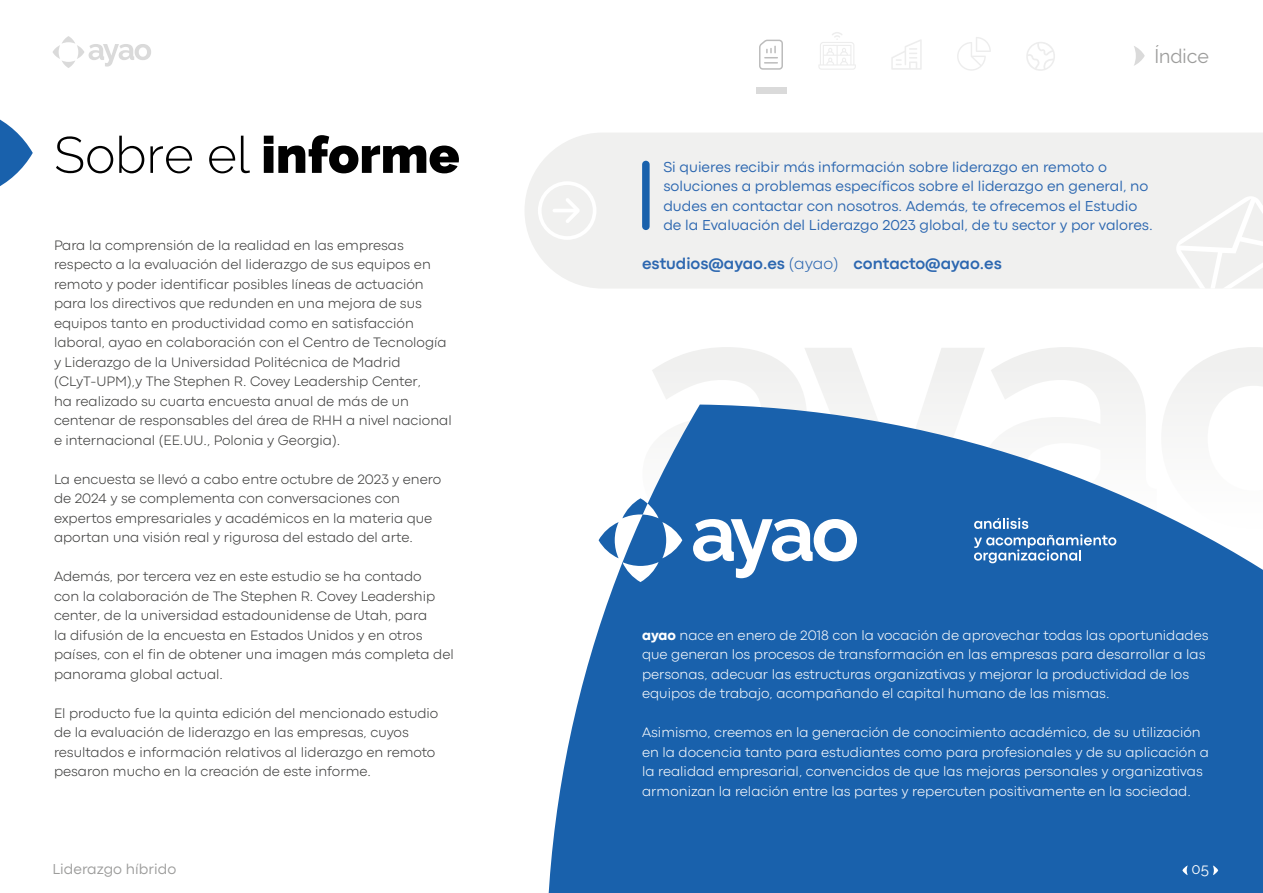
<style>
.page{position:relative;width:1263px;height:893px;background:#fff}
.page>*{position:absolute;margin:0;border:0;box-sizing:border-box;transform-origin:0 0}
.t1{font:300 51px "Raleway";color:#000}
.t2{font:19.5px "Raleway";color:#9d9d9c}
.t3{font:700 16.5px "Codec Pro";color:#2c67b0}
.t4{font:15px/19.5px "Codec Pro News";color:#2c67b0}
.t5{font:15px "Codec Pro News";color:#9d9d9c}
.t6{font:15px "Raleway";color:#fff}
.t7{font:300 14.25px/19.5px "Codec Pro";color:#3c3c3b}
.t8{font:300 14.25px/19.5px "Codec Pro";color:#fff}
.s1{font-weight:900}
.s2{font-weight:300}
.s3{font-weight:800}
</style>
<div class="page">
<svg style="left:53px;top:36px;width:98px;height:32px"></svg>
<svg style="left:1134px;top:46px;width:11px;height:20px"></svg>
<svg style="left:857px;top:348px;width:117px;height:57px"></svg>
<svg style="left:548px;top:405px;width:715px;height:488px;background:#2b6db2"></svg>
<svg style="left:599px;top:347px;width:258px;height:235px"></svg>
<svg style="left:0;top:119px;width:33px;height:67px"></svg>
<div style="left:525px;top:133px;width:738px;height:155px;background:#f0f0ef"></div>
<svg style="left:1174px;top:195px;width:89px;height:93px"></svg>
<svg style="left:538px;top:181px;width:58px;height:59px"></svg>
<svg style="left:974px;top:347px;width:289px;height:216px"></svg>
<div style="left:642px;top:161px;width:8px;height:69px;background:#1961ac;border-radius:4px"></div>
<svg style="left:818px;top:32px;width:38px;height:38px"></svg>
<svg style="left:891px;top:39px;width:31px;height:31px"></svg>
<svg style="left:957px;top:37px;width:34px;height:34px"></svg>
<svg style="left:759px;top:40px;width:24px;height:30px"></svg>
<div style="left:756px;top:87px;width:30px;height:7px;background:#dadada"></div>
<svg style="left:1026px;top:42px;width:29px;height:29px"></svg>
<svg style="left:1213px;top:865px;width:5px;height:10px"></svg>
<svg style="left:1182px;top:865px;width:6px;height:10px"></svg>
<h1 class="t1" style="left:54px;top:125px;width:407px">Sobre el <span class="s1">informe</span></h1>
<p class="t7" style="left:54px;top:235px;width:399px">Para la comprensión de la realidad en las empresas respecto a la evaluación del liderazgo de sus equipos en remoto y poder identificar posibles líneas de actuación para los directivos que redunden en una mejora de sus equipos tanto en productividad como en satisfacción laboral, ayao en colaboración con el Centro de Tecnología y Liderazgo de la Universidad Politécnica de Madrid (CLyT-UPM),y The Stephen R. Covey Leadership Center,<br>ha realizado su cuarta encuesta anual de más de un centenar de responsables del área de RHH a nivel nacional e internacional (EE.UU., Polonia y Georgia).</p>
<p class="t7" style="left:54px;top:469px;width:389px">La encuesta se llevó a cabo entre octubre de 2023 y enero de 2024 y se complementa con conversaciones con expertos empresariales y académicos en la materia que aportan una visión real y rigurosa del estado del arte.</p>
<p class="t7" style="left:54px;top:566px;width:401px">Además, por tercera vez en este estudio se ha contado<br>con la colaboración de The Stephen R. Covey Leadership center, de la universidad estadounidense de Utah, para<br>la difusión de la encuesta en Estados Unidos y en otros países, con el fin de obtener una imagen más completa del panorama global actual.</p>
<p class="t7" style="left:54px;top:703px;width:386px">El producto fue la quinta edición del mencionado estudio de la evaluación de liderazgo en las empresas, cuyos resultados e información relativos al liderazgo en remoto pesaron mucho en la creación de este informe.</p>
<p class="t5" style="left:52px;top:860px;width:125px">Liderazgo híbrido</p>
<h2 class="t2" style="left:1154px;top:45px;width:56px">Índice</h2>
<p class="t4" style="left:663px;top:157px;width:491px">Si quieres recibir más información sobre liderazgo en remoto o soluciones a problemas específicos sobre el liderazgo en general, no dudes en contactar con nosotros. Además, te ofrecemos el Estudio de la Evaluación del Liderazgo 2023 global, de tu sector y por valores.</p>
<p class="t3" style="left:642px;top:254px;width:361px">estudios@ayao.es <span class="s2">(ayao)</span> contacto@ayao.es</p>
<p class="t8" style="left:642px;top:625px;width:568px"><span class="s3">ayao</span> nace en enero de 2018 con la vocación de aprovechar todas las oportunidades que generan los procesos de transformación en las empresas para desarrollar a las personas, adecuar las estructuras organizativas y mejorar la productividad de los equipos de trabajo, acompañando el capital humano de las mismas.</p>
<p class="t8" style="left:642px;top:722px;width:568px">Asimismo, creemos en la generación de conocimiento académico, de su utilización en la docencia tanto para estudiantes como para profesionales y de su aplicación a la realidad empresarial, convencidos de que las mejoras personales y organizativas armonizan la relación entre las partes y repercuten positivamente en la sociedad.</p>
<p class="t6" style="left:1191px;top:860px;width:19px">05</p>
</div>
